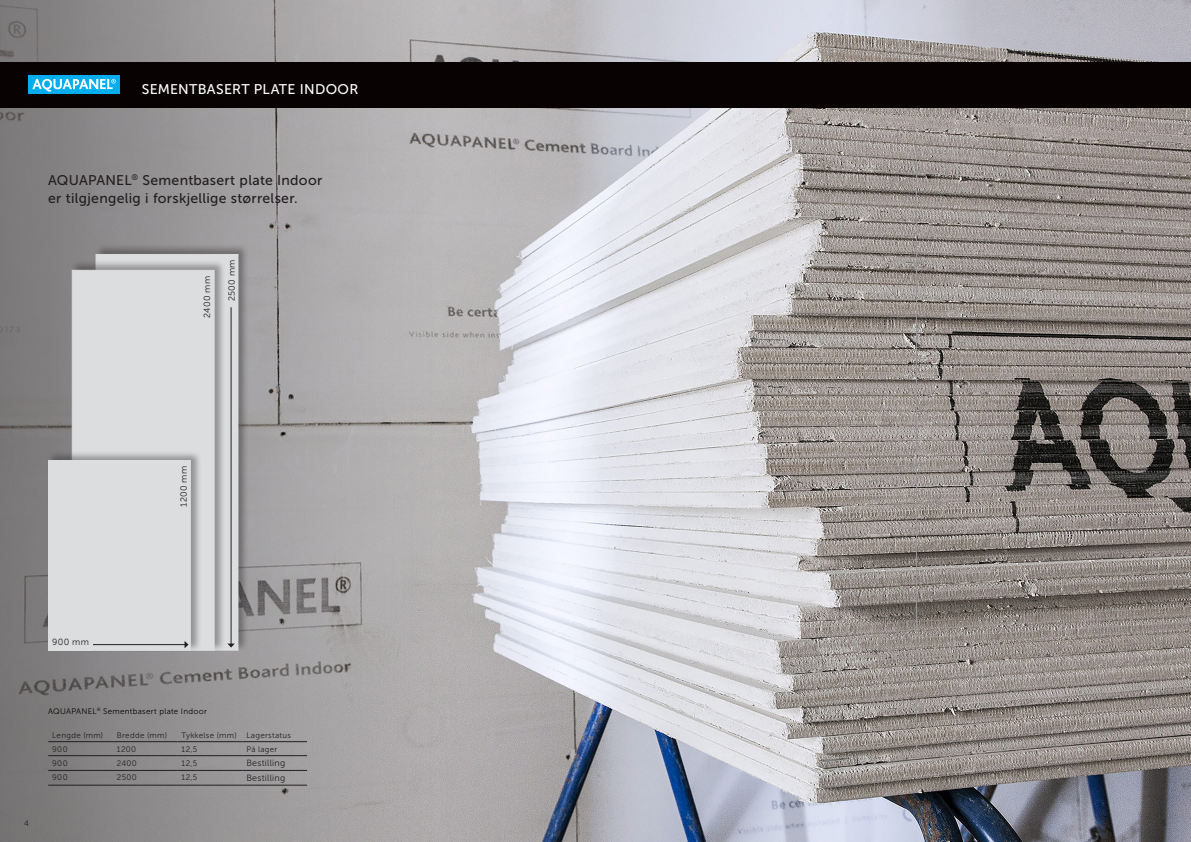
<style>
.page{position:relative;width:1191px;height:842px;background:#fff}
.page>*{position:absolute;margin:0;border:0;box-sizing:border-box;transform-origin:0 0}
.t1{font:14px/18px "Museo Sans 500";letter-spacing:.02em;color:#231f20}
.t2{font:14px "Museo Sans 500";letter-spacing:.02em;color:#fff}
.t3{font:9px "Museo Sans 300";letter-spacing:.025em;color:#231f20}
.t4{font:8.9px "Museo Sans 300";letter-spacing:.035em;color:#231f20}
.t5{font:8px "Museo Sans 300";letter-spacing:.04em;color:#231f20}
.t6{font:8px "Museo Sans 300";letter-spacing:.04em;color:#080302}
</style>
<div class="page">
<img style="left:458px;top:0;width:733px;height:842px">
<svg style="left:0;top:0;width:458px;height:842px;background:#9d9a9b"></svg>
<div style="left:94px;top:244px;width:155px;height:408px;background:#231f20;opacity:.4"></div>
<div style="left:96px;top:254px;width:143px;height:396px;background:#dcdddf;border:1px solid #dcdddf"></div>
<div style="left:71px;top:260px;width:154px;height:392px;background:#231f20;opacity:.4"></div>
<div style="left:72px;top:270px;width:143px;height:380px;background:#dcdddf;border:1px solid #dcdddf"></div>
<div style="left:47px;top:450px;width:155px;height:202px;background:#231f20;opacity:.4"></div>
<div style="left:48px;top:460px;width:143px;height:190px;background:#dcdddf"></div>
<hr style="left:54px;top:644px;width:131px;height:1px;background:#231f20">
<svg style="left:184px;top:641px;width:4px;height:7px"></svg>
<hr style="left:231px;top:307px;width:1px;height:337px;background:#231f20">
<svg style="left:228px;top:644px;width:7px;height:3px"></svg>
<div style="left:48px;top:638px;width:45px;height:12px;background:#dcdddf"></div>
<hr style="left:48px;top:741px;width:65px;height:1px;background:#231f20">
<hr style="left:113px;top:741px;width:65px;height:1px;background:#231f20">
<hr style="left:178px;top:741px;width:64px;height:1px;background:#231f20">
<hr style="left:242px;top:741px;width:65px;height:1px;background:#231f20">
<hr style="left:48px;top:755px;width:65px;height:1px;background:#231f20">
<hr style="left:113px;top:755px;width:65px;height:1px;background:#231f20">
<hr style="left:178px;top:755px;width:64px;height:1px;background:#231f20">
<hr style="left:242px;top:755px;width:65px;height:1px;background:#231f20">
<hr style="left:48px;top:770px;width:65px;height:1px;background:#231f20">
<hr style="left:113px;top:770px;width:65px;height:1px;background:#231f20">
<hr style="left:178px;top:770px;width:64px;height:1px;background:#231f20">
<hr style="left:242px;top:770px;width:65px;height:1px;background:#231f20">
<hr style="left:48px;top:785px;width:65px;height:1px;background:#231f20">
<hr style="left:113px;top:785px;width:65px;height:1px;background:#231f20">
<hr style="left:178px;top:785px;width:64px;height:1px;background:#231f20">
<hr style="left:242px;top:785px;width:65px;height:1px;background:#231f20">
<div style="left:595px;top:62px;width:596px;height:46px;background:#080302"></div>
<hr style="left:916px;top:148px;width:1px;height:609px;background:#939598">
<div style="left:0;top:62px;width:595px;height:46px;background:#080302"></div>
<div style="left:28px;top:75px;width:92px;height:19px;background:#00aeef"></div>
<svg style="left:32px;top:79px;width:84px;height:13px"></svg>
<h1 class="t2" style="left:142px;top:81px;width:218px">SEMENTBASERT PLATE INDOOR</h1>
<h1 class="t1" style="left:48px;top:171px;width:276px">AQUAPANEL<sup>®</sup> Sementbasert plate Indoor er tilgjengelig i forskjellige størrelser.</h1>
<p class="t4" style="left:52px;top:637px;width:38px">900 mm</p>
<p class="t4" style="left:202px;top:318px;width:43px;rotate:-90deg">2400 mm</p>
<p class="t4" style="left:227px;top:301px;width:43px;rotate:-90deg">2500 mm</p>
<p class="t4" style="left:179px;top:507px;width:42px;rotate:-90deg">1200 mm</p>
<p class="t6" style="left:48px;top:707px;width:160px">AQUAPANEL<sup>®</sup> Sementbasert plate Indoor</p>
<p class="t5" style="left:52px;top:731px;width:53px">Lengde (mm)</p>
<p class="t5" style="left:117px;top:731px;width:52px">Bredde (mm)</p>
<p class="t5" style="left:182px;top:731px;width:111px">Tykkelse (mm) Lagerstatus</p>
<p class="t5" style="left:52px;top:745px;width:17px">900</p>
<p class="t5" style="left:117px;top:745px;width:21px">1200</p>
<p class="t5" style="left:182px;top:745px;width:17px">12,5</p>
<p class="t5" style="left:246px;top:745px;width:33px">På lager</p>
<p class="t5" style="left:52px;top:759px;width:17px">900</p>
<p class="t5" style="left:117px;top:759px;width:21px">2400</p>
<p class="t5" style="left:182px;top:759px;width:17px">12,5</p>
<p class="t3" style="left:246px;top:758px;width:40px">Bestilling</p>
<p class="t5" style="left:52px;top:773px;width:17px">900</p>
<p class="t5" style="left:117px;top:773px;width:21px">2500</p>
<p class="t5" style="left:182px;top:773px;width:17px">12,5</p>
<p class="t3" style="left:246px;top:773px;width:40px">Bestilling</p>
<p class="t5" style="left:24px;top:819px;width:6px">4</p>
<p class="t5" style="left:1162px;top:819px;width:6px">5</p>
</div>
